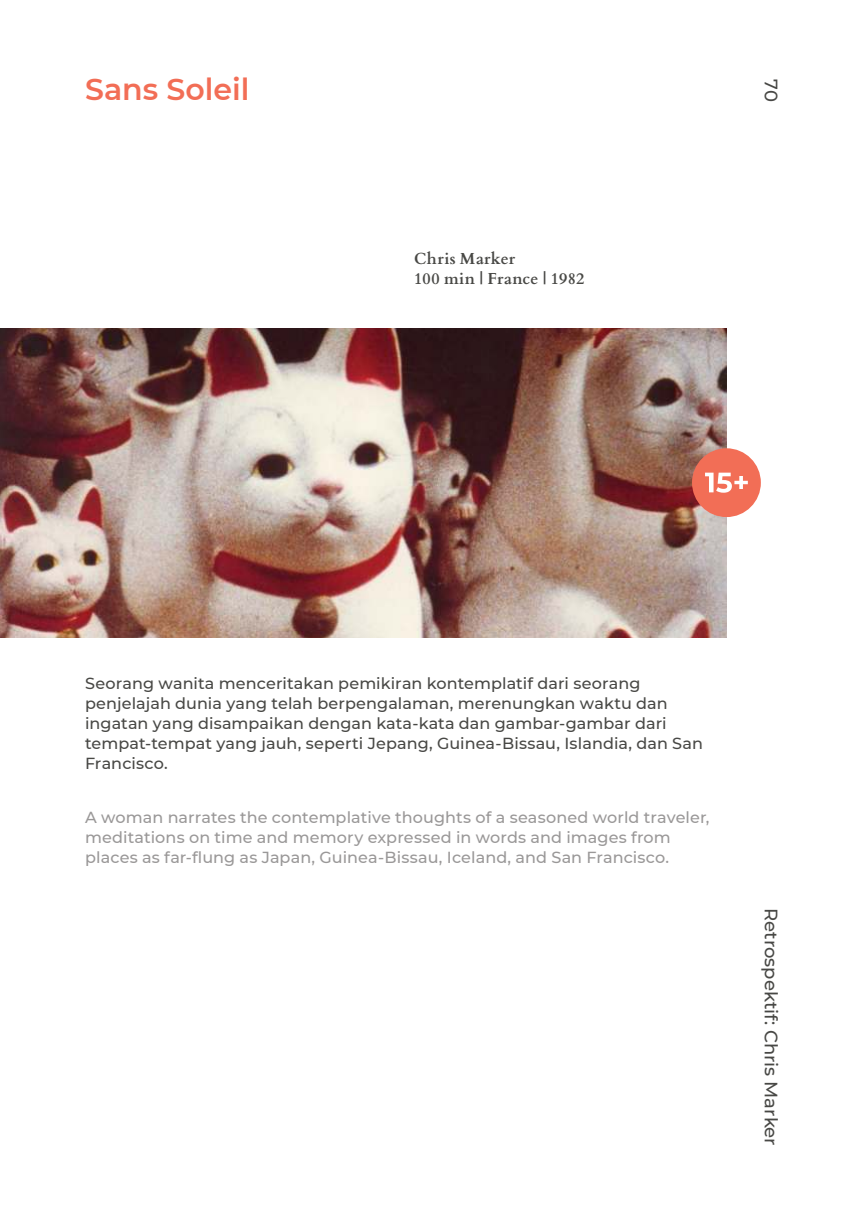
<style>
.page{position:relative;width:857px;height:1225px;background:#fff}
.page>*{position:absolute;margin:0;border:0;box-sizing:border-box;transform-origin:0 0}
.t1{font:600 30px "Montserrat";color:#f26e56}
.t2{font:500 18px "Montserrat";color:#484845}
.t3{font:500 16px/20px "Montserrat";letter-spacing:.005em;color:#484845}
.t4{font:500 16px/20px "Montserrat";letter-spacing:.005em;color:#9a9898}
.t5{font:700 16px/20px "Cardo";letter-spacing:.02em;color:#484845}
</style>
<div class="page">
<img style="left:0;top:328px;width:726px;height:309px">
<div style="left:691px;top:448px;width:69px;height:69px;background:#f26e56;border-radius:50%"></div>
<svg style="left:705px;top:472px;width:42px;height:21px"></svg>
<h1 class="t1" style="left:85px;top:75px;width:166px">Sans Soleil</h1>
<p class="t5" style="left:414px;top:249px;width:171px">Chris Marker<br>100 min | France | 1982</p>
<p class="t2" style="left:779px;top:79px;width:24px;rotate:90deg">70</p>
<p class="t3" style="left:85px;top:673px;width:619px">Seorang wanita menceritakan pemikiran kontemplatif dari seorang penjelajah dunia yang telah berpengalaman, merenungkan waktu dan ingatan yang disampaikan dengan kata-kata dan gambar-gambar dari tempat-tempat yang jauh, seperti Jepang, Guinea-Bissau, Islandia, dan San Francisco.</p>
<p class="t4" style="left:85px;top:807px;width:625px">A woman narrates the contemplative thoughts of a seasoned world traveler, meditations on time and memory expressed in words and images from places as far-flung as Japan, Guinea-Bissau, Iceland, and San Francisco.</p>
<p class="t2" style="left:778px;top:908px;width:239px;rotate:90deg">Retrospektif: Chris Marker</p>
</div>
